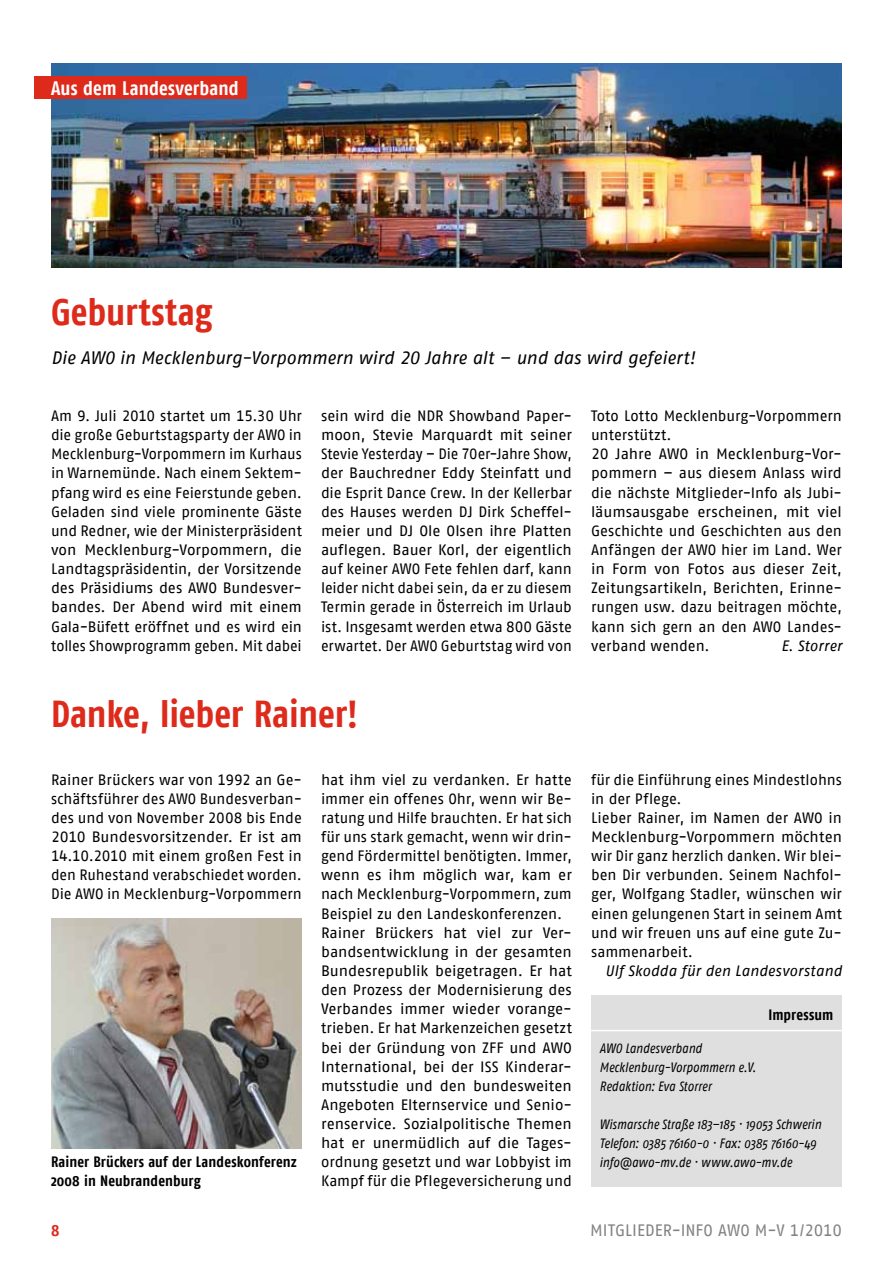
<style>
.page{position:relative;width:893px;height:1263px;background:#fff}
.page>*{position:absolute;margin:0;border:0;box-sizing:border-box;transform-origin:0 0}
.t1{font:700 37.5px "AWO Fago Cond";letter-spacing:-.005em;color:#dd2a1b}
.t2{font:700 19.5px "AWO Fago Cond";letter-spacing:.005em;color:#fff}
.t3{font:italic 18px "AWO Fago Office";letter-spacing:-.01em;color:#000}
.t4{font:16.5px "AWO Fago Office";letter-spacing:-.005em;color:#818281}
.t5{font:700 16.5px "AWO Fago Cond";color:#dd2a1b}
.t6{font:15px/19.2px "AWO Fago Office";letter-spacing:-.005em;color:#000}
.t7{font:700 15px/19.2px "AWO Fago Cond";letter-spacing:.01em;color:#000}
.t8{font:italic 15px "AWO Fago Office";color:#000}
.t9{font:italic 13.5px/19.2px "AWO Fago Cond";letter-spacing:.01em;color:#000}
</style>
<div class="page">
<img style="left:51px;top:63px;width:791px;height:205px">
<div style="left:591px;top:995px;width:251px;height:191px;background:#dfdfdf"></div>
<hr style="left:591px;top:1030px;width:251px;height:1px;background:#fff">
<div style="left:34px;top:77px;width:213px;height:22px;background:#dd2a1b"></div>
<img style="left:51px;top:919px;width:251px;height:229px">
<h2 class="t2" style="left:51px;top:77px;width:189px">Aus dem Landesverband</h2>
<h1 class="t1" style="left:51px;top:290px;width:163px">Geburtstag</h1>
<p class="t3" style="left:51px;top:347px;width:646px">Die AWO in Mecklenburg-Vorpommern wird 20 Jahre alt – und das wird gefeiert!</p>
<p class="t6" style="left:51px;top:406px;width:252px">Am 9. Juli 2010 startet um 15.30 Uhr die große Geburtstagsparty der AWO in Mecklenburg-Vorpommern im Kurhaus in Warnemünde. Nach einem Sektem&shy;pfang wird es eine Feierstunde geben.<br>Geladen sind viele prominente Gäste und Redner, wie der Ministerpräsident von Mecklenburg-Vorpommern, die Landtagspräsidentin, der Vorsitzende des Präsidiums des AWO Bundesver&shy;bandes. Der Abend wird mit einem Gala-Büfett eröffnet und es wird ein tolles Showprogramm geben. Mit dabei</p>
<p class="t6" style="left:321px;top:406px;width:252px;text-align:justify">sein wird die NDR Showband Paper&shy;moon, Stevie Marquardt mit seiner Stevie Yesterday – Die 70er-Jahre Show, der Bauchredner Eddy Steinfatt und die Esprit Dance Crew. In der Kellerbar des Hauses werden DJ Dirk Scheffel&shy;meier und DJ Ole Olsen ihre Platten auflegen. Bauer Korl, der eigentlich auf keiner AWO Fete fehlen darf, kann leider nicht dabei sein, da er zu diesem Termin gerade in Österreich im Urlaub ist. Insgesamt werden etwa 800 Gäste erwartet. Der AWO Geburtstag wird von</p>
<p class="t6" style="left:591px;top:406px;width:252px">Toto Lotto Mecklenburg-Vorpommern unterstützt.<br>20 Jahre AWO in Mecklenburg-Vor&shy;pommern – aus diesem Anlass wird die nächste Mitglieder-Info als Jubi&shy;läumsausgabe erscheinen, mit viel<br>Geschichte und Geschichten aus den<br>Anfängen der AWO hier im Land. Wer in Form von Fotos aus dieser Zeit,<br>Zeitungsartikeln, Berichten, Erinne&shy;rungen usw. dazu beitragen möchte, kann sich gern an den AWO Landes&shy;verband wenden.</p>
<p class="t8" style="left:781px;top:637px;width:62px">E. Storrer</p>
<h1 class="t1" style="left:51px;top:692px;width:309px">Danke, lieber Rainer!</h1>
<p class="t6" style="left:51px;top:770px;width:252px;text-align:justify">Rainer Brückers war von 1992 an Ge&shy;schäftsführer des AWO Bundesverban&shy;des und von November 2008 bis Ende 2010 Bundesvorsitzender. Er ist am 14.10.2010 mit einem großen Fest in den Ruhestand verabschiedet worden.<br>Die AWO in Mecklenburg-Vorpommern</p>
<p class="t6" style="left:321px;top:770px;width:252px">hat ihm viel zu verdanken. Er hatte immer ein offenes Ohr, wenn wir Be&shy;ratung und Hilfe brauchten. Er hat sich für uns stark gemacht, wenn wir drin&shy;gend Fördermittel benötigten. Immer, wenn es ihm möglich war, kam er nach Mecklenburg-Vorpommern, zum Beispiel zu den Landeskonferenzen.<br>Rainer Brückers hat viel zur Ver&shy;bandsentwicklung in der gesamten Bundesrepublik beigetragen. Er hat den Prozess der Modernisierung des Verbandes immer wieder vorange&shy;trieben. Er hat Markenzeichen gesetzt bei der Gründung von ZFF und AWO International, bei der ISS Kinderar&shy;mutsstudie und den bundesweiten Angeboten Elternservice und Senio&shy;renservice. Sozialpolitische Themen hat er unermüdlich auf die Tages&shy;ordnung gesetzt und war Lobbyist im Kampf für die Pflegeversicherung und</p>
<p class="t7" style="left:51px;top:1152px;width:247px">Rainer Brückers auf der Landeskonferenz<br>2008 in Neubrandenburg</p>
<p class="t6" style="left:591px;top:770px;width:252px">für die Einführung eines Mindestlohns in der Pflege.<br>Lieber Rainer, im Namen der AWO in<br>Mecklenburg-Vorpommern möchten wir Dir ganz herzlich danken. Wir blei&shy;ben Dir verbunden. Seinem Nachfol&shy;ger, Wolfgang Stadler, wünschen wir einen gelungenen Start in seinem Amt und wir freuen uns auf eine gute Zu&shy;sammenarbeit.</p>
<p class="t8" style="left:605px;top:962px;width:238px">Ulf Skodda für den Landesvorstand</p>
<p class="t7" style="left:768px;top:1005px;width:66px">Impressum</p>
<p class="t9" style="left:600px;top:1038px;width:158px">AWO Landesverband<br>Mecklenburg-Vorpommern e.V.<br>Redaktion: Eva Storrer</p>
<p class="t9" style="left:600px;top:1114px;width:223px">Wismarsche Straße 183–185 · 19053 Schwerin<br>Telefon: 0385 76160-0 · Fax: 0385 76160-49 info@awo-mv.de · www.awo-mv.de</p>
<p class="t5" style="left:51px;top:1221px;width:10px">8</p>
<p class="t4" style="left:590px;top:1221px;width:253px">MITGLIEDER-INFO AWO M-V 1/2010</p>
</div>
